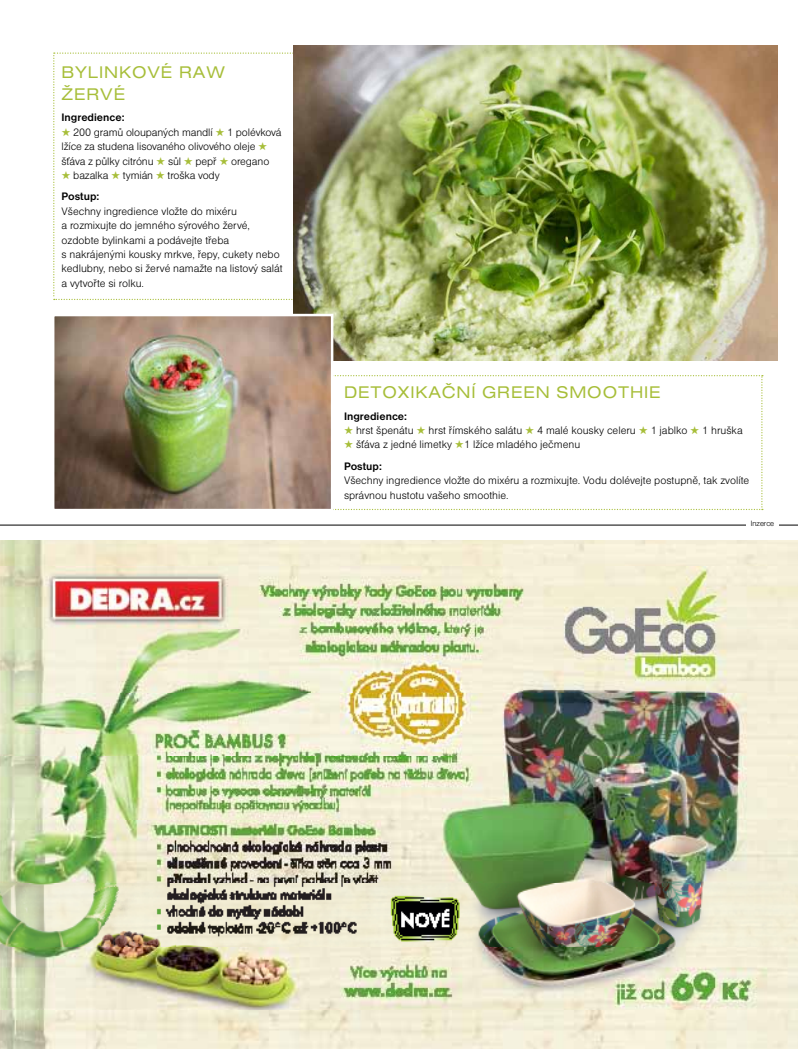
<style>
.page{position:relative;width:798px;height:1049px;background:#fff}
.page>*{position:absolute;margin:0;border:0;box-sizing:border-box;transform-origin:0 0}
.t1{font:17.5px/22.5px "Nimbus Sans DOT Regu Exte";letter-spacing:.05em;color:#a7be39}
.t2{font:11.25px/14.4px "Nimbus Sans DOT Ligh";color:#000}
.t3{font:700 11.25px "Nimbus Sans DOT";color:#000}
.t4{font:300 7.5px "Helvetica Neue LT Pro";color:#000}
.s1{color:#a7be39}
</style>
<div class="page">
<img style="left:0;top:540px;width:797px;height:509px">
<hr style="left:0;top:525px;width:797px;height:1px;background:#000">
<div style="left:746px;top:519px;width:32px;height:12px;background:#fff"></div>
<svg style="left:333px;top:375px;width:429px;height:135px"></svg>
<svg style="left:53px;top:52px;width:240px;height:248px"></svg>
<img style="left:293px;top:45px;width:484px;height:315px">
<img style="left:55px;top:317px;width:275px;height:191px">
<div style="left:52px;top:314px;width:281px;height:197px;border:2px solid #fff"></div>
<h1 class="t1" style="left:61px;top:61px;width:165px">BYLINKOVÉ RAW<br>ŽERVÉ</h1>
<p class="t3" style="left:61px;top:111px;width:65px">Ingredience:</p>
<p class="t2" style="left:61px;top:125px;width:221px"><span class="s1">★</span> 200 gramů oloupaných mandlí <span class="s1">★</span> 1 polévková lžíce za studena lisovaného olivového oleje <span class="s1">★ </span>šťáva z půlky citrónu <span class="s1">★</span> sůl <span class="s1">★</span> pepř <span class="s1">★</span> oregano</p>
<p class="t2" style="left:61px;top:168px;width:159px"><span class="s1">★</span> bazalka <span class="s1">★</span> tymián <span class="s1">★</span> troška vody</p>
<p class="t3" style="left:61px;top:190px;width:39px">Postup:</p>
<p class="t2" style="left:61px;top:204px;width:223px">Všechny ingredience vložte do mixéru<br>a rozmixujte do jemného sýrového žervé, ozdobte bylinkami a podávejte třeba<br>s nakrájenými kousky mrkve, řepy, cukety nebo kedlubny, nebo si žervé namažte na listový salát a vytvořte si rolku.</p>
<h1 class="t1" style="left:344px;top:381px;width:318px">DETOXIKAČNÍ GREEN SMOOTHIE</h1>
<p class="t3" style="left:344px;top:410px;width:65px">Ingredience:</p>
<p class="t2" style="left:344px;top:423px;width:400px"><span class="s1">★</span> hrst špenátu <span class="s1">★</span> hrst římského salátu <span class="s1">★</span> 4 malé kousky celeru <span class="s1">★</span> 1 jablko <span class="s1">★</span> 1 hruška</p>
<p class="t2" style="left:344px;top:438px;width:238px"><span class="s1">★</span> šťáva z jedné limetky <span class="s1">★</span>1 lžíce mladého ječmenu</p>
<p class="t3" style="left:344px;top:460px;width:39px">Postup:</p>
<p class="t2" style="left:344px;top:473px;width:406px">Všechny ingredience vložte do mixéru a rozmixujte. Vodu dolévejte postupně, tak zvolíte správnou hustotu vašeho smoothie.</p>
<p class="t4" style="left:750px;top:519px;width:25px">Inzerce</p>
</div>
